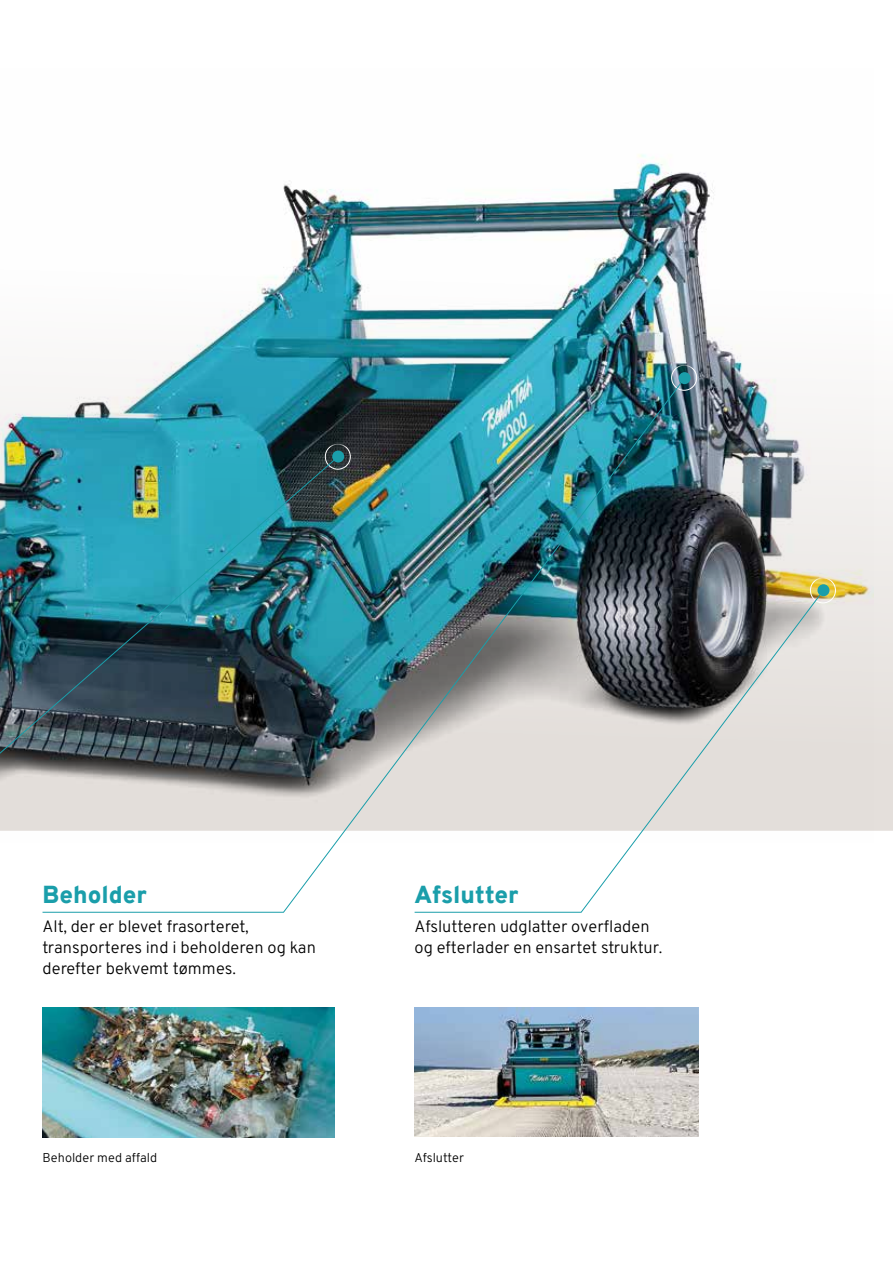
<style>
.page{position:relative;width:893px;height:1263px;background:#fff}
.page>*{position:absolute;margin:0;border:0;box-sizing:border-box;transform-origin:0 0}
.t1{font:900 24px "Overpass";color:#1a9eaa}
.t2{font:16.5px/21px "Overpass";color:#000}
.t3{font:12.75px "Overpass";color:#000}
</style>
<div class="page">
<svg style="left:874px;top:422px;width:19px;height:409px;fill:#ebe8e5"></svg>
<img style="left:0;top:154px;width:874px;height:677px">
<img style="left:43px;top:1008px;width:291px;height:129px">
<img style="left:415px;top:1008px;width:283px;height:129px">
<div style="left:671px;top:365px;width:26px;height:26px;border:1px solid #fff;border-radius:50%"></div>
<div style="left:810px;top:577px;width:26px;height:26px;border:1px solid #fff;border-radius:50%"></div>
<img style="left:0;top:455px;width:42px;height:376px">
<img style="left:42px;top:377px;width:644px;height:536px">
<div style="left:679px;top:372px;width:12px;height:12px;background:#1a9eaa;border-radius:50%"></div>
<svg style="left:414px;top:589px;width:410px;height:324px"></svg>
<div style="left:817px;top:584px;width:12px;height:12px;background:#1a9eaa;border-radius:50%"></div>
<h1 class="t1" style="left:43px;top:877px;width:106px">Beholder</h1>
<p class="t2" style="left:43px;top:915px;width:275px">Alt, der er blevet frasorteret, transporteres ind i beholderen og kan derefter bekvemt tømmes.</p>
<p class="t3" style="left:43px;top:1147px;width:116px">Beholder med affald</p>
<h1 class="t1" style="left:415px;top:877px;width:105px">Afslutter</h1>
<p class="t2" style="left:415px;top:915px;width:249px">Afslutteren udglatter overfladen og efterlader en ensartet struktur.</p>
<p class="t3" style="left:415px;top:1147px;width:51px">Afslutter</p>
</div>
